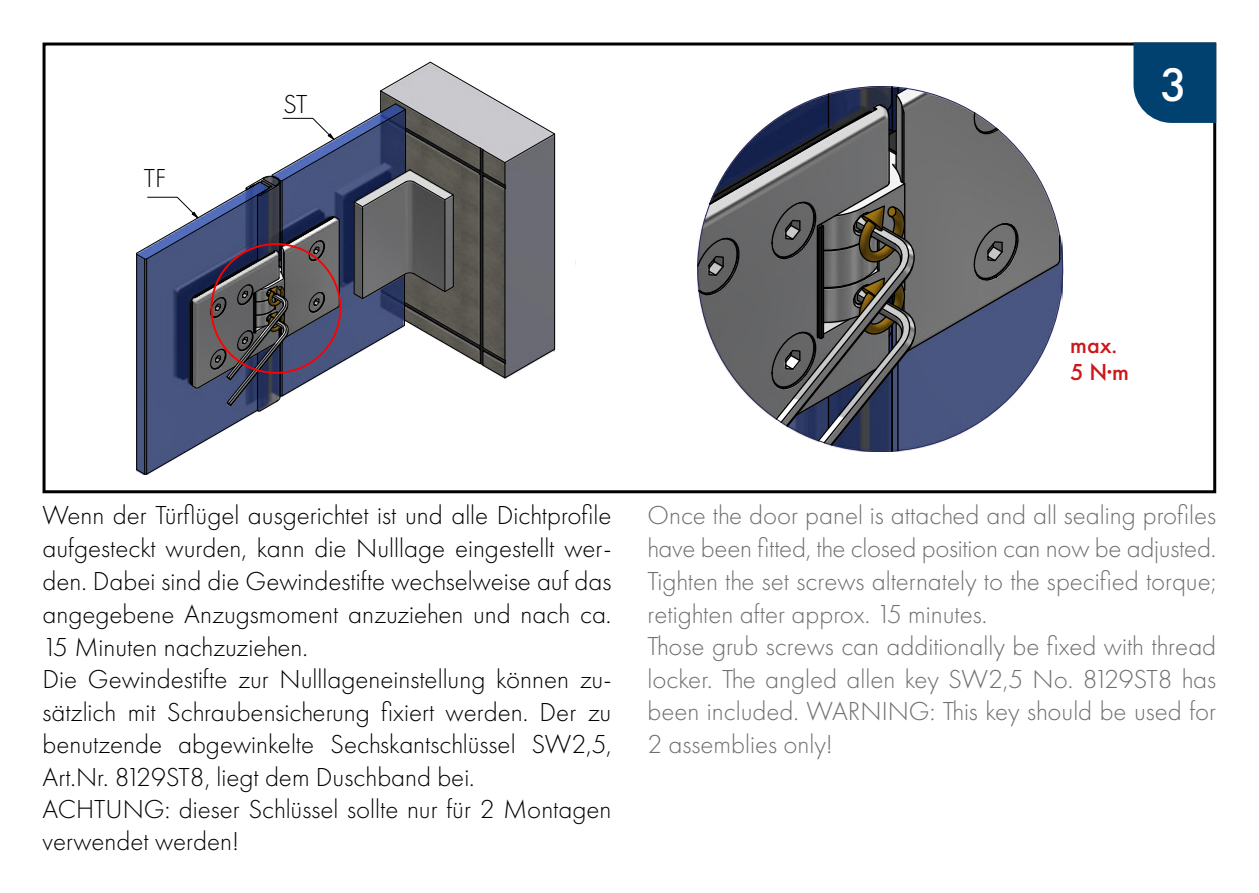
<style>
.page{position:relative;width:1259px;height:893px;background:#fff}
.page>*{position:absolute;margin:0;border:0;box-sizing:border-box;transform-origin:0 0}
.t1{font:500 48.9px "Futura PT";color:#fff}
.t2{font:300 27px/32.7px "Futura PT";color:#000}
.t3{font:300 27px/32.7px "Futura PT";color:#706f6f}
.t4{font:500 24px/27px "Futura PT";color:#cd1719}
</style>
<div class="page">
<div style="left:43px;top:43px;width:1173px;height:450px;border:3px solid #000"></div>
<svg style="left:136px;top:61px;width:420px;height:414px"></svg>
<svg style="left:697px;top:86px;width:366px;height:366px"></svg>
<div style="left:1133px;top:43px;width:83px;height:80px;background:#004170"></div>
<p class="t2" style="left:144px;top:162px;width:24px">TF</p>
<p class="t2" style="left:283px;top:87px;width:26px">ST</p>
<h1 class="t1" style="left:1160px;top:55px;width:29px">3</h1>
<p class="t4" style="left:1070px;top:331px;width:60px">max.<br>5 N·m</p>
<p class="t2" style="left:43px;top:499px;width:570px">Wenn der Türflügel ausgerichtet ist und alle Dichtprofile aufgesteckt wurden, kann die Nulllage eingestellt wer&shy;den. Dabei sind die Gewindestifte wechselweise auf das angegebene Anzugsmoment anzuziehen und nach ca.<br>15 Minuten nachzuziehen.<br>Die Gewindestifte zur Nulllageneinstellung können zu&shy;sätzlich mit Schraubensicherung fixiert werden. Der zu benutzende abgewinkelte Sechskantschlüssel SW2,5, Art.Nr. 8129ST8, liegt dem Duschband bei.<br>ACHTUNG: dieser Schlüssel sollte nur für 2 Montagen verwendet werden!</p>
<p class="t3" style="left:647px;top:499px;width:570px">Once the door panel is attached and all sealing profiles have been fitted, the closed position can now be adjusted.<br>Tighten the set screws alternately to the specified torque; retighten after approx. 15 minutes.<br>Those grub screws can additionally be fixed with thread locker. The angled allen key SW2,5 No. 8129ST8 has been included. WARNING: This key should be used for 2 assemblies only!</p>
</div>
